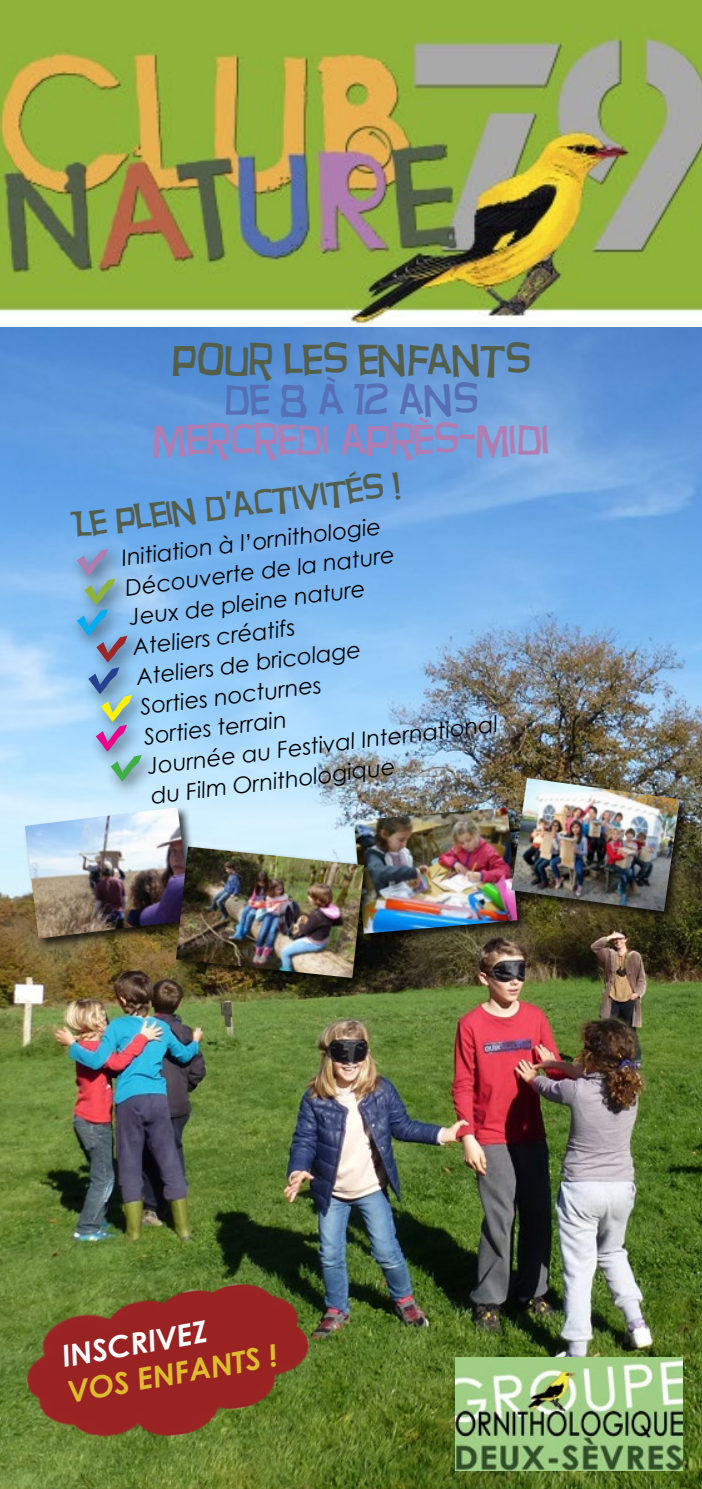
<style>
.page{position:relative;width:702px;height:1489px;background:#fff}
.page>*{position:absolute;margin:0;border:0;box-sizing:border-box;transform-origin:0 0}
.t1{font:42.5px "Hurry Up";color:#af7db2}
.t2{font:42.5px "Hurry Up";color:#535f4b}
.t3{font:42.5px "Hurry Up";color:#576fb5}
.t4{font:35px "Hurry Up";color:#535e4d}
.t5{font:italic 700 30px "Century Gothic";color:#dfbc2e}
.t6{font:italic 700 30px "Century Gothic";color:#fff}
.t7{font:italic 22.5px/30px "Century Gothic";color:#000}
</style>
<div class="page">
<img style="left:0;top:0;width:702px;height:1488px">
<div style="left:69px;top:541px;width:56px;height:52px;background:#000;opacity:.6"></div>
<div style="left:69px;top:601px;width:56px;height:52px;background:#89c3f6"></div>
<div style="left:89px;top:627px;width:56px;height:53px;background:#91c9f8"></div>
<div style="left:93px;top:686px;width:56px;height:53px;background:#000;opacity:.6"></div>
<div style="left:88px;top:716px;width:56px;height:53px;background:#aadaff"></div>
<div style="left:103px;top:746px;width:56px;height:53px;background:#000;opacity:.6"></div>
<svg style="left:77px;top:549px;width:65px;height:232px"></svg>
<img style="left:455px;top:1356px;width:227px;height:114px">
<div style="left:23px;top:805px;width:180px;height:144px;background:#000;opacity:.75"></div>
<img style="left:25px;top:807px;width:166px;height:131px">
<img style="left:0;top:1259px;width:341px;height:208px">
<div style="left:352px;top:805px;width:177px;height:140px;background:#000;opacity:.75"></div>
<img style="left:354px;top:807px;width:163px;height:126px">
<div style="left:175px;top:845px;width:201px;height:145px;background:#000;opacity:.75"></div>
<img style="left:176px;top:846px;width:188px;height:131px">
<div style="left:510px;top:776px;width:181px;height:146px;background:#000;opacity:.75"></div>
<img style="left:511px;top:778px;width:168px;height:133px">
<h1 class="t2" style="left:172px;top:335px;width:359px">POUR LES ENFANTS</h1>
<h1 class="t3" style="left:224px;top:375px;width:254px">DE 8 À 12 ANS</h1>
<h1 class="t1" style="left:152px;top:415px;width:398px">MERCREDI APRÈS-MIDI</h1>
<h2 class="t4" style="left:69px;top:505px;width:334px;rotate:-7deg">LE PLEIN D’ACTIVITÉS !</h2>
<p class="t7" style="left:120px;top:542px;width:354px;rotate:-7deg">Initiation à l’ornithologie<br>Découverte de la nature<br>Jeux de pleine nature<br>Ateliers créatifs<br>Ateliers de bricolage<br>Sorties nocturnes<br>Sorties terrain<br>Journée au Festival International du Film Ornithologique</p>
<h3 class="t6" style="left:58px;top:1333px;width:149px;rotate:-10deg">Inscrivez</h3>
<h3 class="t5" style="left:64px;top:1369px;width:213px;rotate:-10deg">vos enfants !</h3>
</div>
